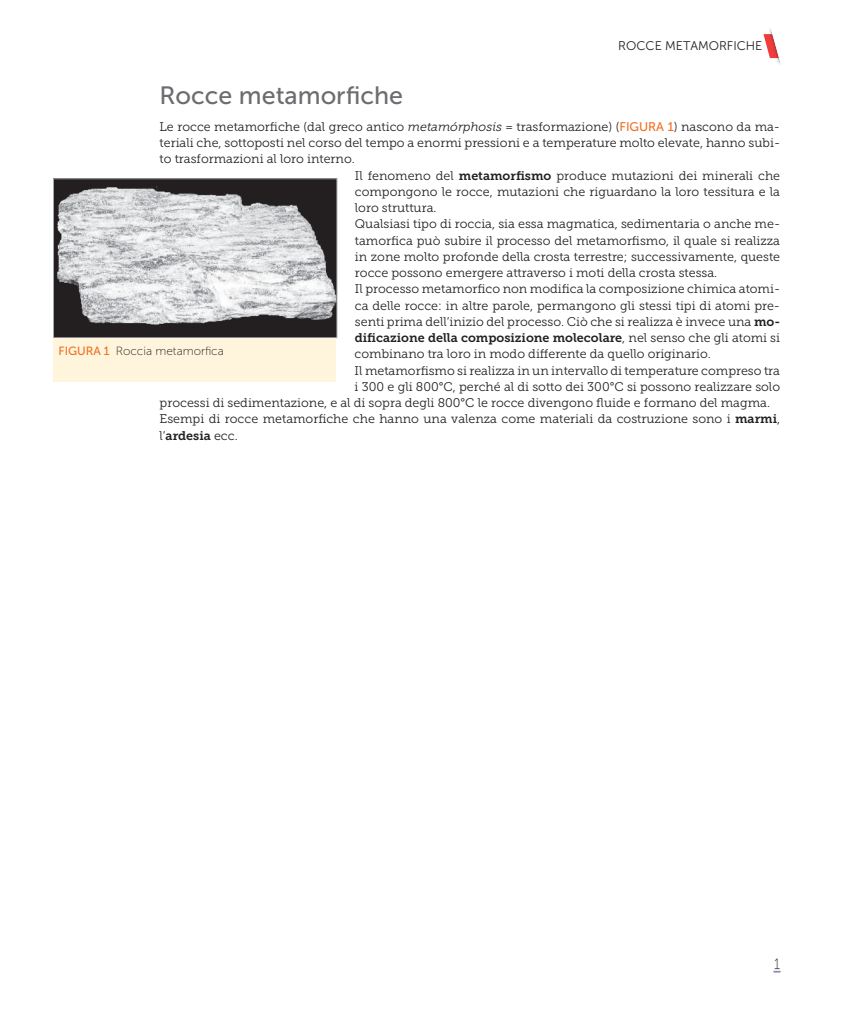
<style>
.page{position:relative;width:844px;height:1014px;background:#fff}
.page>*{position:absolute;margin:0;border:0;box-sizing:border-box;transform-origin:0 0}
.t1{font:25px "Museo Sans 500";color:#6c6d70}
.t2{font:15px "Museo Sans 100";color:#231f20;scale:.9 1}
.t3{font:12.5px "Museo Slab 300";color:#231f20}
.t4{font:12.5px "Museo Slab 700";color:#231f20}
.t5{font:12.5px "Museo Sans 300";color:#231f20}
.t6{font:11.88px "Museo Sans 100";color:#231f20}
.s1{font-style:italic}
.s2{font-family:"Museo Sans 500";color:#f36e21}
.s3{font-family:"Museo Slab 700"}
.s4{font-family:"Museo Slab 300"}
</style>
<div class="page">
<svg style="left:773px;top:969px;width:7px;height:3px"></svg>
<svg style="left:763px;top:28px;width:18px;height:36px"></svg>
<img style="left:55px;top:180px;width:280px;height:156px">
<div style="left:53px;top:178px;width:284px;height:160px;border:1px solid #a8a9ad"></div>
<div style="left:53px;top:338px;width:282px;height:44px;background:#fef5dc"></div>
<p class="t5" style="left:618px;top:39px;width:145px">ROCCE METAMORFICHE</p>
<h1 class="t1" style="left:159px;top:81px;width:245px">Rocce metamorfiche</h1>
<p class="t3" style="left:159px;top:120px;width:622px">Le rocce metamorfiche (dal greco antico <span class="s1">metamórphosis</span> = trasformazione) (<span class="s2">FIGURA 1</span>) nascono da ma-</p>
<p class="t3" style="left:159px;top:136px;width:622px">teriali che, sottoposti nel corso del tempo a enormi pressioni e a temperature molto elevate, hanno subi-</p>
<p class="t3" style="left:159px;top:152px;width:197px">to trasformazioni al loro interno.</p>
<p class="t3" style="left:355px;top:168px;width:426px">Il fenomeno del <span class="s3">metamorfismo</span> produce mutazioni dei minerali che</p>
<p class="t3" style="left:355px;top:185px;width:426px">compongono le rocce, mutazioni che riguardano la loro tessitura e la</p>
<p class="t3" style="left:355px;top:201px;width:83px">loro struttura.</p>
<p class="t3" style="left:355px;top:217px;width:426px">Qualsiasi tipo di roccia, sia essa magmatica, sedimentaria o anche me-</p>
<p class="t3" style="left:355px;top:233px;width:426px">tamorfica può subire il processo del metamorfismo, il quale si realizza</p>
<p class="t3" style="left:355px;top:250px;width:426px">in zone molto profonde della crosta terrestre; successivamente, queste</p>
<p class="t3" style="left:355px;top:266px;width:364px">rocce possono emergere attraverso i moti della crosta stessa.</p>
<p class="t3" style="left:355px;top:282px;width:426px">Il processo metamorfico non modifica la composizione chimica atomi-</p>
<p class="t3" style="left:355px;top:298px;width:426px">ca delle rocce: in altre parole, permangono gli stessi tipi di atomi pre-</p>
<p class="t3" style="left:355px;top:315px;width:426px">senti prima dell’inizio del processo. Ciò che si realizza è invece una <span class="s3">mo-</span></p>
<p class="t4" style="left:355px;top:331px;width:426px">dificazione della composizione molecolare<span class="s4">, nel senso che gli atomi si</span></p>
<p class="t3" style="left:354px;top:347px;width:357px">combinano tra loro in modo differente da quello originario.</p>
<p class="t3" style="left:354px;top:363px;width:427px">Il metamorfismo si realizza in un intervallo di temperature compreso tra</p>
<p class="t3" style="left:354px;top:380px;width:427px">i 300 e gli 800°C, perché al di sotto dei 300°C si possono realizzare solo</p>
<p class="t3" style="left:159px;top:396px;width:612px">processi di sedimentazione, e al di sopra degli 800°C le rocce divengono fluide e formano del magma.</p>
<p class="t3" style="left:159px;top:412px;width:622px">Esempi di rocce metamorfiche che hanno una valenza come materiali da costruzione sono i <span class="s3">marmi</span>,</p>
<p class="t4" style="left:159px;top:428px;width:80px"><span class="s4">l’</span>ardesia <span class="s4">ecc.</span></p>
<p class="t6" style="left:58px;top:344px;width:167px"><span class="s2">FIGURA 1</span> Roccia metamorfica</p>
<p class="t2" style="left:774px;top:955px;width:8px">1</p>
</div>
